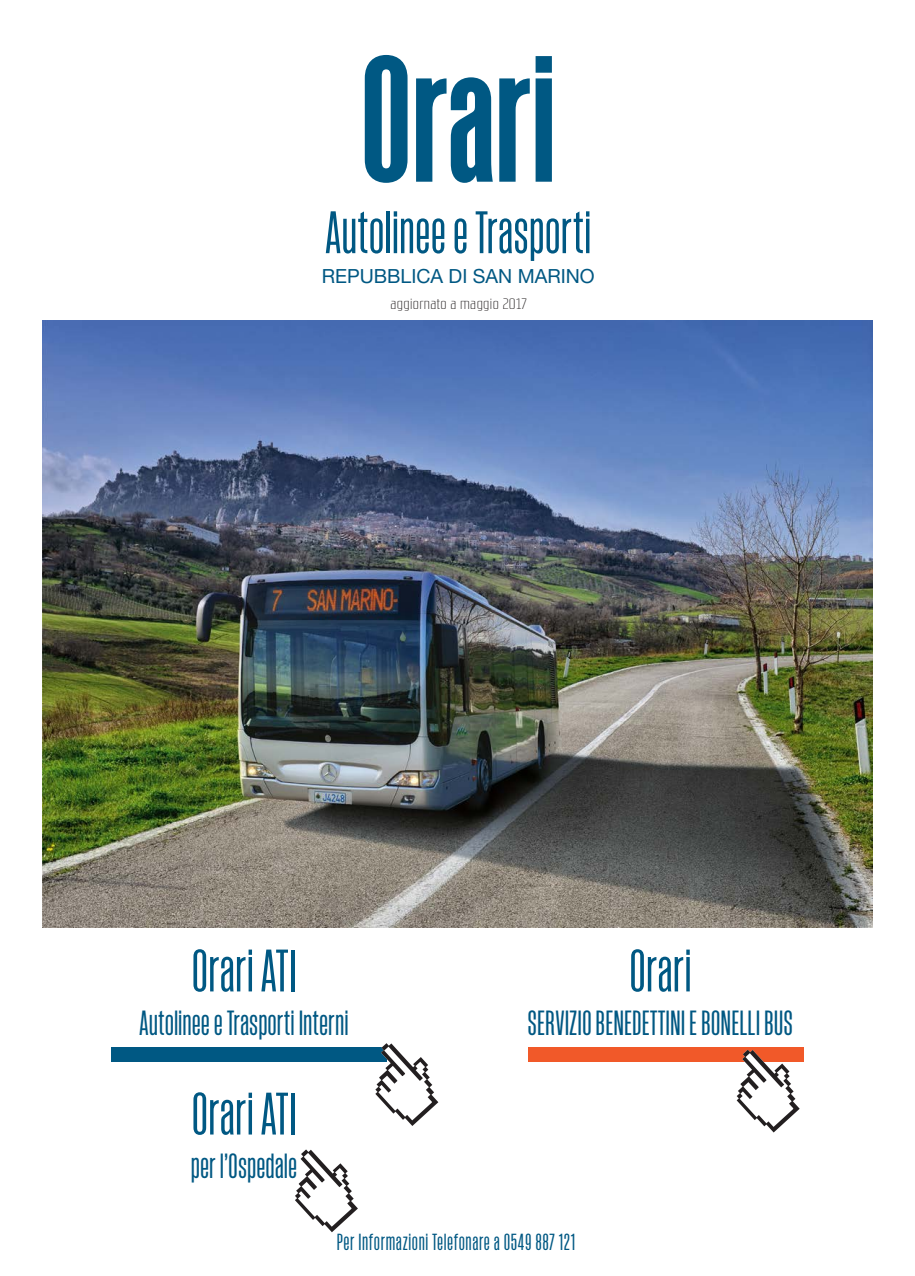
<style>
.page{position:relative;width:915px;height:1276px;background:#fff}
.page>*{position:absolute;margin:0;border:0;box-sizing:border-box;transform-origin:0 0}
.t1{font:700 184.95px "Sorren Ex";color:#005883}
.t2{font:500 61.65px "Sorren Ex";color:#005883}
.t3{font:500 36px "Sorren Ex";color:#005883}
.t4{font:500 24px "Sorren Ex";letter-spacing:.025em;color:#005883}
.t5{font:19.5px "Helvetica Neue";color:#005883}
.t6{font:300 15px "RB No 2.1 b";letter-spacing:.025em;color:#231f20;scale:1.13 1}
</style>
<div class="page">
<img style="left:43px;top:320px;width:828px;height:607px">
<div style="left:111px;top:1046px;width:276px;height:15px;background:#005883"></div>
<div style="left:527px;top:1046px;width:276px;height:15px;background:#f15929"></div>
<svg style="left:375px;top:1043px;width:63px;height:83px"></svg>
<svg style="left:736px;top:1049px;width:63px;height:83px"></svg>
<svg style="left:295px;top:1149px;width:63px;height:83px"></svg>
<p class="t1" style="left:360px;top:10px;width:197px">Orari</p>
<p class="t2" style="left:325px;top:195px;width:268px">Autolinee e Trasporti</p>
<p class="t6" style="left:390px;top:296px;width:122px">aggiornato a maggio 2017</p>
<p class="t5" style="left:321px;top:265px;width:274px">REPUBBLICA DI SAN MARINO</p>
<p class="t2" style="left:191px;top:933px;width:107px">Orari ATI</p>
<p class="t3" style="left:139px;top:1001px;width:211px">Autolinee e Trasporti Interni</p>
<p class="t2" style="left:191px;top:1076px;width:107px">Orari ATI</p>
<p class="t3" style="left:191px;top:1144px;width:108px">per l’Ospedale</p>
<p class="t2" style="left:629px;top:933px;width:64px">Orari</p>
<p class="t3" style="left:527px;top:1001px;width:267px">SERVIZIO BENEDETTINI E BONELLI BUS</p>
<p class="t4" style="left:336px;top:1227px;width:240px">Per Informazioni Telefonare a 0549 887 121</p>
</div>
